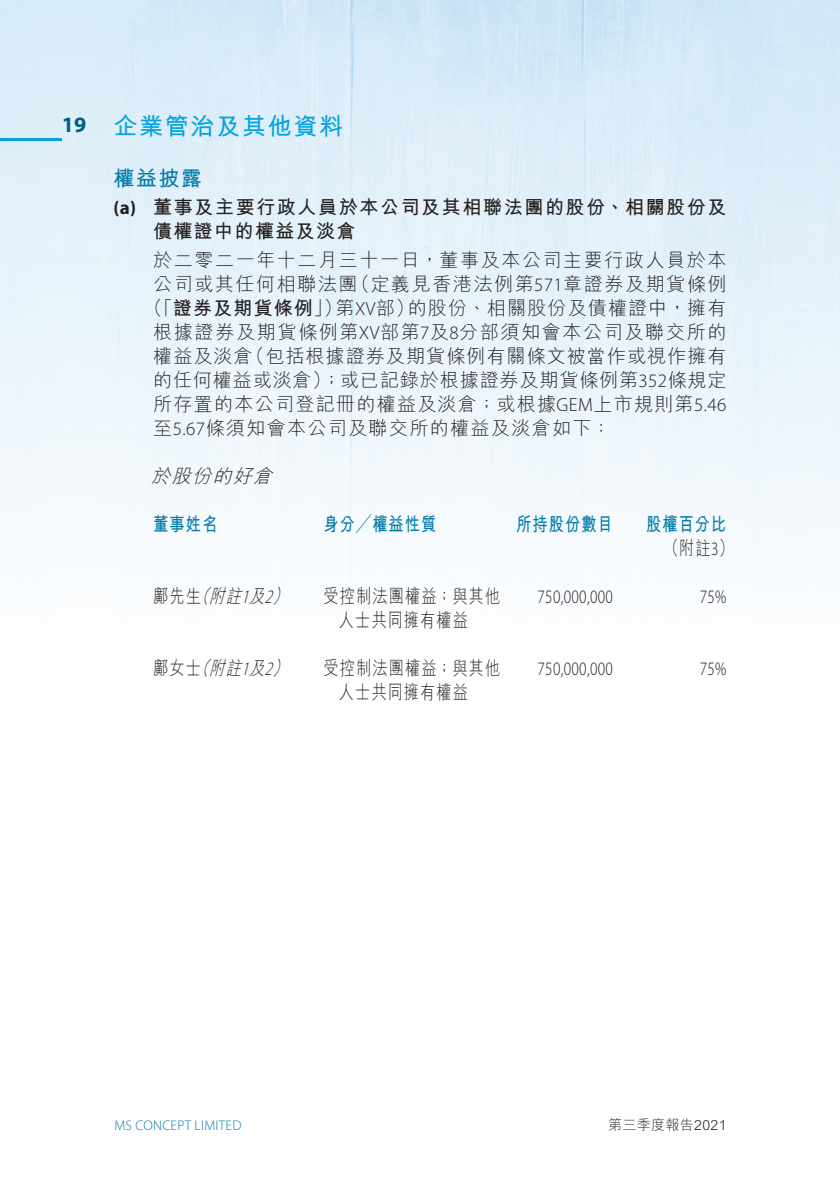
<style>
.page{position:relative;width:840px;height:1191px;background:#fff}
.page>*{position:absolute;margin:0;border:0;box-sizing:border-box;transform-origin:0 0}
.t1{font:700 24px "M Hei HK";letter-spacing:.07em;color:#06a3df}
.t2{font:700 22px "Myriad Pro";color:#006187}
.t3{font:700 21px "M Hei HK";color:#057ca9}
.t4{font:300 19px "M Hei HK";letter-spacing:.07em;color:#231f20}
.t5{font:700 19px/24px "M Hei HK";letter-spacing:.085em;color:#231f20}
.t6{font:300 19px/24px "M Hei HK";letter-spacing:.07em;color:#231f20;scale:.8 1}
.t7{font:300 19px "M Hei HK";letter-spacing:.045em;color:#231f20}
.t8{font:300 19px "M Hei HK";letter-spacing:.09em;color:#231f20}
.t9{font:300 19px "Myriad Pro";letter-spacing:.02em;color:#231f20;scale:.8 1}
.t10{font:700 19px/24px "M Hei HK";letter-spacing:.07em;color:#057ca9;scale:.8 1}
.t11{font:italic 300 19px "M Hei HK";color:#231f20;scale:.8 1}
.t12{font:italic 300 19px "M Hei HK";color:#231f20}
.t13{font:300 14px "Myriad Pro";letter-spacing:.02em;color:#057ca9}
.t14{font:300 14px "M Hei HK";letter-spacing:.025em;color:#231f20}
.s1{font-family:"Myriad Pro"}
.s2{font-weight:700}
.s3{font-weight:300;color:#231f20}
.s4{font-family:"Myriad Pro";font-weight:300;color:#231f20}
.s5{font-style:normal}
</style>
<div class="page">
<hr style="left:0;top:138px;width:62px;height:3px;background:#06a3df">
<p class="t2" style="left:62px;top:110px;width:26px">19</p>
<p class="t1" style="left:113px;top:109px;width:231px">企業管治及其他資料</p>
<p class="t3" style="left:113px;top:163px;width:90px">權益披露</p>
<p class="t5" style="left:153px;top:193px;width:574px;text-indent:-40px"><span class="s1">(a)</span> 董事及主要行政人員於本公司及其相聯法團的股份、相關股份及債權證中的權益及淡倉</p>
<p class="t4" style="left:153px;top:247px;width:574px">於二零二一年十二月三十一日，董事及本公司主要行政人員於本</p>
<p class="t4" style="left:153px;top:271px;width:574px">公司或其任何相聯法團（定義見香港法例第<span class="s1">571</span>章證券及期貨條例</p>
<p class="t4" style="left:144px;top:295px;width:584px">（「<span class="s2">證券及期貨條例</span>」）第<span class="s1">XV</span>部）的股份、相關股份及債權證中，擁有</p>
<p class="t8" style="left:153px;top:319px;width:574px">根據證券及期貨條例第<span class="s1">XV</span>部第<span class="s1">7</span>及<span class="s1">8</span>分部須知會本公司及聯交所的</p>
<p class="t4" style="left:153px;top:343px;width:574px">權益及淡倉（包括根據證券及期貨條例有關條文被當作或視作擁有</p>
<p class="t7" style="left:153px;top:367px;width:574px">的任何權益或淡倉）；或已記錄於根據證券及期貨條例第<span class="s1">352</span>條規定</p>
<p class="t4" style="left:153px;top:391px;width:574px">所存置的本公司登記冊的權益及淡倉；或根據<span class="s1">GEM</span>上市規則第<span class="s1">5.46</span></p>
<p class="t4" style="left:153px;top:415px;width:459px">至<span class="s1">5.67</span>條須知會本公司及聯交所的權益及淡倉如下：</p>
<p class="t12" style="left:151px;top:463px;width:129px">於股份的好倉</p>
<p class="t10" style="left:153px;top:511px;width:81px">董事姓名</p>
<p class="t10" style="left:323px;top:511px;width:142px">身分╱權益性質</p>
<p class="t10" style="left:516px;top:511px;width:122px">所持股份數目</p>
<p class="t10" style="left:663px;top:511px;width:89px;text-indent:-18px">股權百分比<span class="s3">（附註</span><span class="s4">3</span><span class="s3">）</span></p>
<p class="t11" style="left:153px;top:583px;width:178px"><span class="s5">鄺先生</span>（附註<span class="s1">1</span>及<span class="s1">2</span>）</p>
<p class="t6" style="left:338px;top:584px;width:203px;text-indent:-15px">受控制法團權益；與其他人士共同擁有權益</p>
<p class="t9" style="left:537px;top:585px;width:96px">750,000,000</p>
<p class="t9" style="left:699px;top:585px;width:35px">75%</p>
<p class="t11" style="left:153px;top:655px;width:178px"><span class="s5">鄺女士</span>（附註<span class="s1">1</span>及<span class="s1">2</span>）</p>
<p class="t6" style="left:338px;top:656px;width:203px;text-indent:-15px">受控制法團權益；與其他人士共同擁有權益</p>
<p class="t9" style="left:537px;top:657px;width:96px">750,000,000</p>
<p class="t9" style="left:699px;top:657px;width:35px">75%</p>
<p class="t13" style="left:114px;top:1116px;width:129px">MS CONCEPT LIMITED</p>
<p class="t14" style="left:607px;top:1115px;width:120px">第三季度報告2021</p>
</div>
